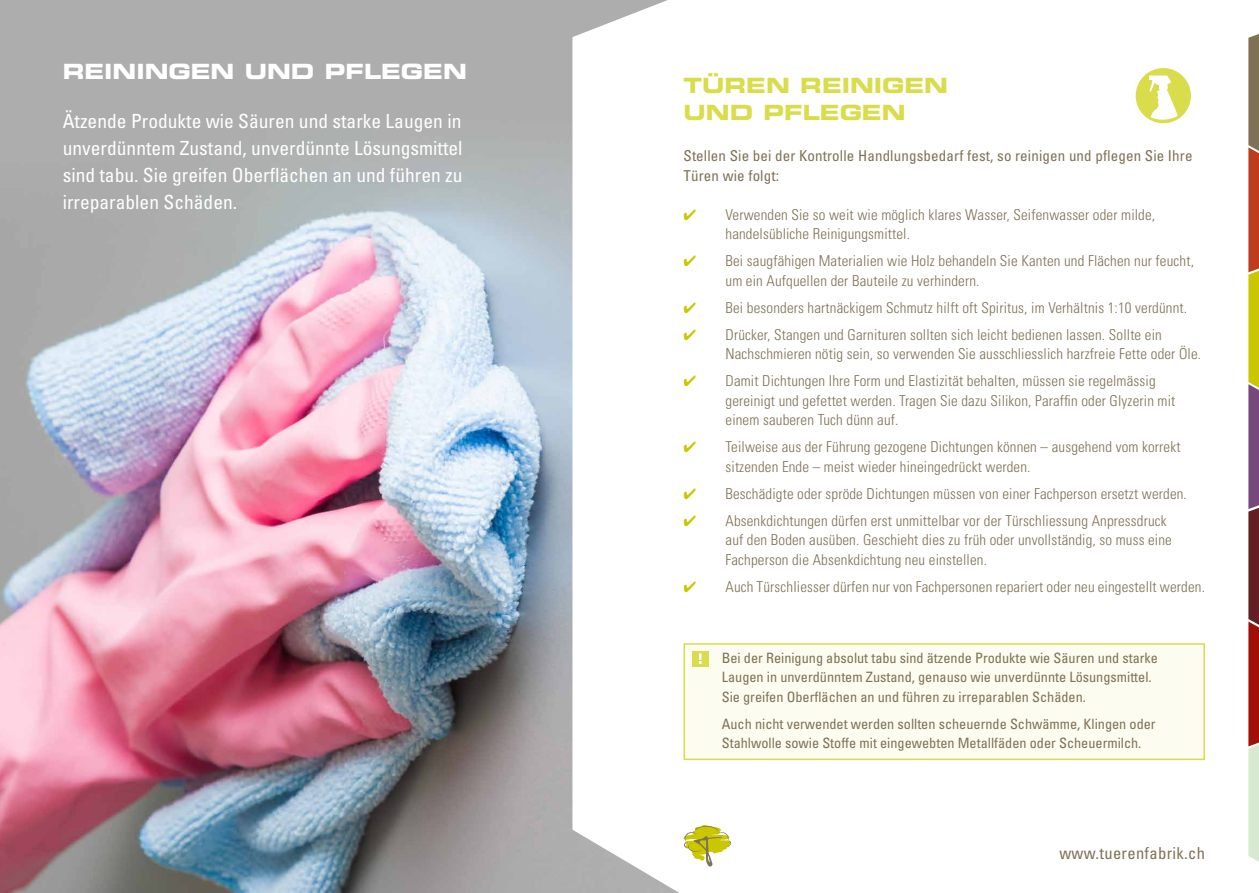
<style>
.page{position:relative;width:1259px;height:893px;background:#fff}
.page>*{position:absolute;margin:0;border:0;box-sizing:border-box;transform-origin:0 0}
.t1{font:21px/27px "Eurostile Bold Extended Two";color:#d9dd4c}
.t2{font:21px "Eurostile Bold Extended Two";color:#fff}
.t3{font:condensed 19.5px/27px "Univers";color:#fff;text-align:justify}
.t4{font:condensed 16.5px "Univers";letter-spacing:.02em;color:#7e7156}
.t5{font:300 condensed 15px/19.5px "Univers";letter-spacing:.01em;color:#7e7156}
.t6{font:condensed 15px/19.5px "Univers";letter-spacing:.01em;color:#7e7156}
.t7{font:condensed 14.25px/19.5px "Univers";color:#7e7156}
.s1{color:#cac700}
</style>
<div class="page">
<svg style="left:683px;top:825px;width:48px;height:42px"></svg>
<div style="left:683px;top:643px;width:522px;height:117px;background:#fcfcf1;border:2px solid #d9dd4c"></div>
<div style="left:692px;top:651px;width:16px;height:15px;background:#d9dd4c"></div>
<svg style="left:699px;top:653px;width:2px;height:11px"></svg>
<img style="left:0;top:0;width:679px;height:893px">
<svg style="left:1248px;top:34px;width:11px;height:828px;background:#a46f51"></svg>
<div style="left:1135px;top:68px;width:56px;height:55px;background:#d9dd4c;border-radius:50%"></div>
<svg style="left:1149px;top:75px;width:28px;height:45px"></svg>
<h1 class="t2" style="left:63px;top:57px;width:405px">REININGEN UND PFLEGEN</h1>
<h2 class="t3" style="left:63px;top:107px;width:401px">Ätzende Produkte wie Säuren und starke Laugen in unverdünntem Zustand, unverdünnte Lösungsmittel sind tabu. Sie greifen Oberflächen an und führen zu irreparablen Schäden.</h2>
<h1 class="t1" style="left:683px;top:71px;width:266px">TÜREN REINIGEN<br>UND PFLEGEN</h1>
<p class="t6" style="left:683px;top:146px;width:510px">Stellen Sie bei der Kontrolle Handlungsbedarf fest, so reinigen und pflegen Sie Ihre<br>Türen wie folgt:</p>
<p class="t5" style="left:725px;top:204px;width:431px;text-indent:-42px"><span class="s1">✔</span> Verwenden Sie so weit wie möglich klares Wasser, Seifenwasser oder milde, handelsübliche Reinigungsmittel.</p>
<p class="t5" style="left:725px;top:251px;width:470px;text-indent:-42px"><span class="s1">✔</span> Bei saugfähigen Materialien wie Holz behandeln Sie Kanten und Flächen nur feucht, um ein Aufquellen der Bauteile zu verhindern.</p>
<p class="t5" style="left:683px;top:297px;width:505px"><span class="s1">✔</span> Bei besonders hartnäckigem Schmutz hilft oft Spiritus, im Verhältnis 1:10 verdünnt.</p>
<p class="t5" style="left:725px;top:324px;width:477px;text-indent:-42px"><span class="s1">✔</span> Drücker, Stangen und Garnituren sollten sich leicht bedienen lassen. Sollte ein<br>Nachschmieren nötig sein, so verwenden Sie ausschliesslich harzfreie Fette oder Öle.</p>
<p class="t5" style="left:725px;top:371px;width:451px;text-indent:-42px"><span class="s1">✔</span> Damit Dichtungen Ihre Form und Elastizität behalten, müssen sie regelmässig gereinigt und gefettet werden. Tragen Sie dazu Silikon, Paraffin oder Glyzerin mit einem sauberen Tuch dünn auf.</p>
<p class="t5" style="left:725px;top:437px;width:456px;text-indent:-42px"><span class="s1">✔</span> Teilweise aus der Führung gezogene Dichtungen können – ausgehend vom korrekt sitzenden Ende – meist wieder hineingedrückt werden.</p>
<p class="t5" style="left:683px;top:483px;width:505px"><span class="s1">✔</span> Beschädigte oder spröde Dichtungen müssen von einer Fachperson ersetzt werden.</p>
<p class="t5" style="left:725px;top:510px;width:448px;text-indent:-42px"><span class="s1">✔</span> Absenkdichtungen dürfen erst unmittelbar vor der Türschliessung Anpressdruck auf den Boden ausüben. Geschieht dies zu früh oder unvollständig, so muss eine<br>Fachperson die Absenkdichtung neu einstellen.</p>
<p class="t5" style="left:683px;top:576px;width:523px"><span class="s1">✔</span> Auch Türschliesser dürfen nur von Fachpersonen repariert oder neu eingestellt werden.</p>
<p class="t7" style="left:722px;top:648px;width:438px">Bei der Reinigung absolut tabu sind ätzende Produkte wie Säuren und starke<br>Laugen in unverdünntem Zustand, genauso wie unverdünnte Lösungsmittel.<br>Sie greifen Oberflächen an und führen zu irreparablen Schäden.</p>
<p class="t7" style="left:722px;top:714px;width:435px">Auch nicht verwendet werden sollten scheuernde Schwämme, Klingen oder<br>Stahlwolle sowie Stoffe mit eingewebten Metallfäden oder Scheuermilch.</p>
<p class="t4" style="left:1059px;top:843px;width:147px">www.tuerenfabrik.ch</p>
</div>
